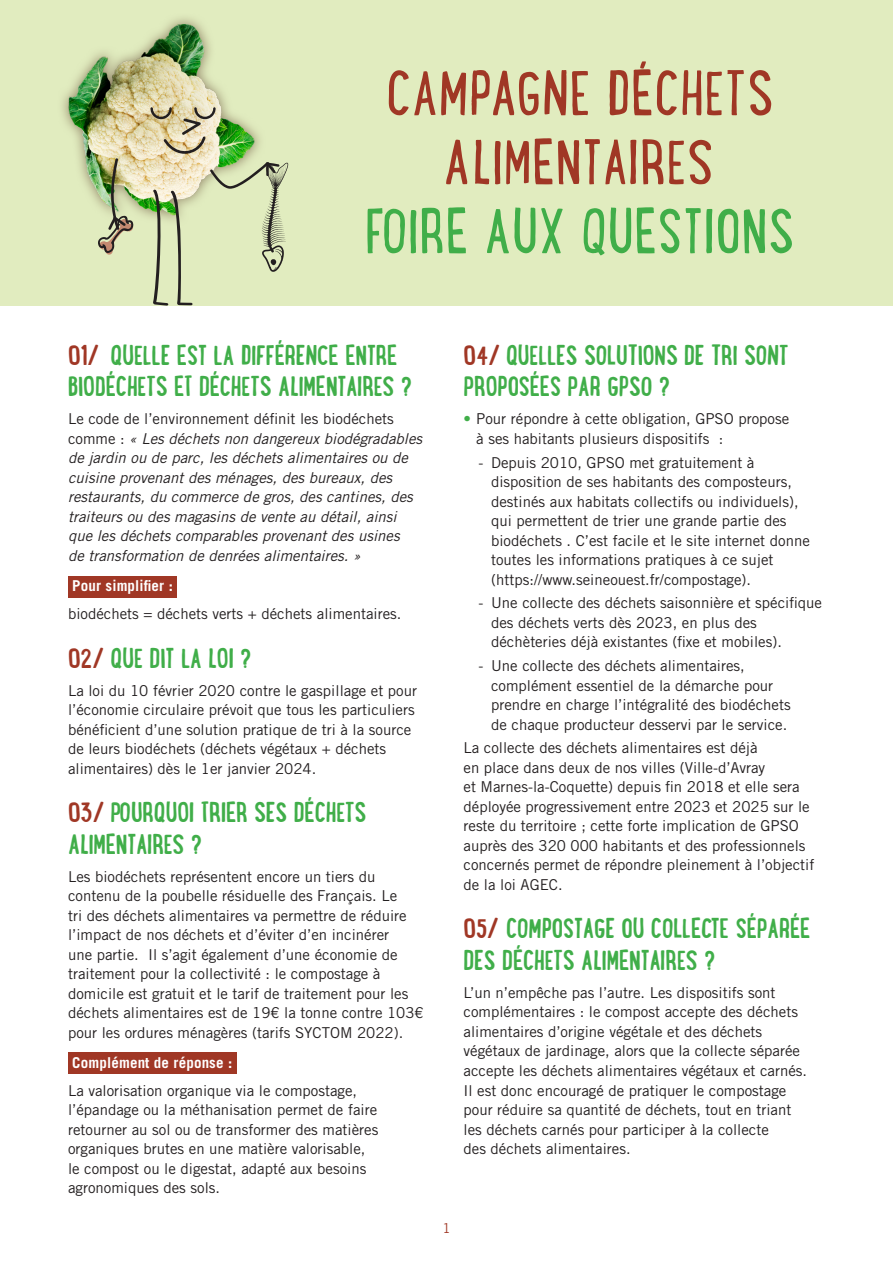
<style>
.page{position:relative;width:893px;height:1263px;background:#fff}
.page>*{position:absolute;margin:0;border:0;box-sizing:border-box;transform-origin:0 0}
.t1{font:67.5px/69px "Lunch Box";color:#a03725;text-align:center}
.t2{font:700 30px/31.5px "Lunch Box";letter-spacing:-.01em;color:#40ae49}
.FAQ_-_Réponses{font:15px/19.5px "Trade Gothic LT Std";color:#231f20}
.FAQ_-_Réponses-2{font:italic 15px/19.5px "Trade Gothic LT Std";color:#231f20}
.FAQ_-_Phrases_exherg{font:700 15px "Trade Gothic LT Std";letter-spacing:.01em;color:#fff}
.t3{font:13.5px "Trade Gothic LT Std";color:#a03725}
.s1{color:#40ae49}
.s2{color:#a03725}
.s3{font-style:normal}
.s4{font-weight:700;font-stretch:expanded;color:#40ae49}
</style>
<div class="page">
<div style="left:0;top:0;width:893px;height:306px;background:#e1ecbf"></div>
<img style="left:62px;top:17px;width:227px;height:210px">
<svg style="left:153px;top:189px;width:40px;height:117px"></svg>
<img style="left:98px;top:158px;width:35px;height:97px">
<svg style="left:150px;top:107px;width:66px;height:47px"></svg>
<svg style="left:210px;top:162px;width:78px;height:110px"></svg>
<div style="left:68px;top:576px;width:109px;height:21px;background:#a03725"></div>
<div style="left:68px;top:1053px;width:168px;height:21px;background:#a03725"></div>
<p class="t1" style="left:365px;top:56px;width:432px">CAMPAGNE DÉCHETS<br>ALIMENTAIRES<br><span class="s1">FOIRE AUX QUESTIONS</span></p>
<p class="t2" style="left:68px;top:338px;width:346px"><span class="s2">01/</span> QUELLE EST LA DIFFÉRENCE ENTRE<br>BIODÉCHETS ET DÉCHETS ALIMENTAIRES ?</p>
<p class="FAQ_-_Réponses-2" style="left:68px;top:410px;width:356px"><span class="s3">Le code de l’environnement définit les biodéchets comme :</span> « Les déchets non dangereux biodégradables de jardin ou de parc, les déchets alimentaires ou de cuisine provenant des ménages, des bureaux, des restaurants, du commerce de gros, des cantines, des traiteurs ou des magasins de vente au détail, ainsi que les déchets comparables provenant des usines<br>de transformation de denrées alimentaires. »</p>
<p class="FAQ_-_Phrases_exherg" style="left:72px;top:576px;width:102px">Pour simplifier :</p>
<p class="FAQ_-_Réponses" style="left:68px;top:604px;width:335px">biodéchets = déchets verts + déchets alimentaires.</p>
<p class="t2" style="left:68px;top:641px;width:185px"><span class="s2">02/</span> QUE DIT LA LOI ?</p>
<p class="FAQ_-_Réponses" style="left:68px;top:680px;width:351px">La loi du 10 février 2020 contre le gaspillage et pour l’économie circulaire prévoit que tous les particuliers bénéficient d’une solution pratique de tri à la source de leurs biodéchets (déchets végétaux + déchets alimentaires) dès le 1er janvier 2024.</p>
<p class="t2" style="left:68px;top:795px;width:300px"><span class="s2">03/</span> POURQUOI TRIER SES DÉCHETS<br>ALIMENTAIRES ?</p>
<p class="FAQ_-_Réponses" style="left:68px;top:866px;width:357px">Les biodéchets représentent encore un tiers du contenu de la poubelle résiduelle des Français. Le<br>tri des déchets alimentaires va permettre de réduire l’impact de nos déchets et d’éviter d’en incinérer<br>une partie. Il s’agit également d’une économie de traitement pour la collectivité : le compostage à domicile est gratuit et le tarif de traitement pour les déchets alimentaires est de 19€ la tonne contre 103€ pour les ordures ménagères (tarifs SYCTOM 2022).</p>
<p class="FAQ_-_Phrases_exherg" style="left:72px;top:1053px;width:161px">Complément de réponse :</p>
<p class="FAQ_-_Réponses" style="left:68px;top:1080px;width:312px">La valorisation organique via le compostage, l’épandage ou la méthanisation permet de faire retourner au sol ou de transformer des matières organiques brutes en une matière valorisable, le compost ou le digestat, adapté aux besoins agronomiques des sols.</p>
<p class="t2" style="left:463px;top:338px;width:327px"><span class="s2">04/</span> QUELLES SOLUTIONS DE TRI SONT<br>PROPOSÉES PAR GPSO ?</p>
<p class="FAQ_-_Réponses" style="left:476px;top:409px;width:314px;text-indent:-13px"><span class="s4">•</span> Pour répondre à cette obligation, GPSO propose à ses habitants plusieurs dispositifs :</p>
<p class="FAQ_-_Réponses" style="left:491px;top:452px;width:320px;text-indent:-13px">- Depuis 2010, GPSO met gratuitement à disposition de ses habitants des composteurs, destinés aux habitats collectifs ou individuels), qui permettent de trier une grande partie des biodéchets . C’est facile et le site internet donne toutes les informations pratiques à ce sujet (https://www.seineouest.fr/compostage).</p>
<p class="FAQ_-_Réponses" style="left:491px;top:593px;width:332px;text-indent:-13px">- Une collecte des déchets saisonnière et spécifique des déchets verts dès 2023, en plus des déchèteries déjà existantes (fixe et mobiles).</p>
<p class="FAQ_-_Réponses" style="left:491px;top:656px;width:301px;text-indent:-13px">- Une collecte des déchets alimentaires, complément essentiel de la démarche pour prendre en charge l’intégralité des biodéchets de chaque producteur desservi par le service.</p>
<p class="FAQ_-_Réponses" style="left:463px;top:738px;width:352px">La collecte des déchets alimentaires est déjà<br>en place dans deux de nos villes (Ville-d’Avray<br>et Marnes-la-Coquette) depuis fin 2018 et elle sera déployée progressivement entre 2023 et 2025 sur le reste du territoire ; cette forte implication de GPSO auprès des 320 000 habitants et des professionnels concernés permet de répondre pleinement à l’objectif de la loi AGEC.</p>
<p class="t2" style="left:463px;top:912px;width:348px"><span class="s2">05/</span> COMPOSTAGE OU COLLECTE SÉPARÉE<br>DES DÉCHETS ALIMENTAIRES ?</p>
<p class="FAQ_-_Réponses" style="left:463px;top:983px;width:345px">L’un n’empêche pas l’autre. Les dispositifs sont complémentaires : le compost accepte des déchets alimentaires d’origine végétale et des déchets végétaux de jardinage, alors que la collecte séparée accepte les déchets alimentaires végétaux et carnés.<br>Il est donc encouragé de pratiquer le compostage pour réduire sa quantité de déchets, tout en triant les déchets carnés pour participer à la collecte<br>des déchets alimentaires.</p>
<p class="t3" style="left:442px;top:1220px;width:10px">1</p>
</div>
